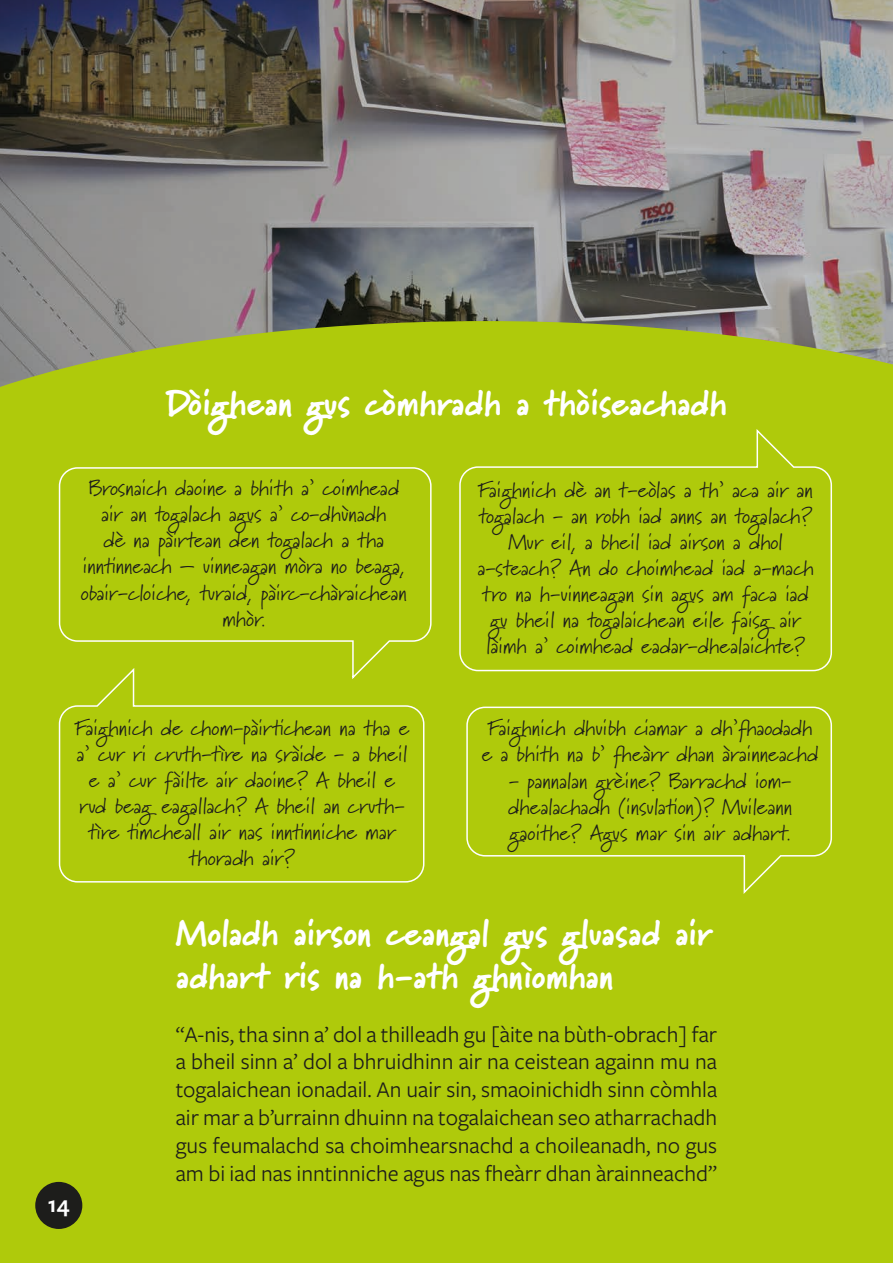
<style>
.page{position:relative;width:893px;height:1263px;background:#fff}
.page>*{position:absolute;margin:0;border:0;box-sizing:border-box;transform-origin:0 0}
.t1{font:900 36px/43.2px "Marydale";color:#fff}
.t2{font:600 24px "Freight Sans Pro";color:#fff}
.t3{font:23.25px/27.9px "Freight Sans Pro";color:#1d1d1b;text-align:justify}
.t4{font:21.75px/26.1px "Marydale";color:#1d1d1b;text-align:center}
</style>
<div class="page">
<img style="left:0;top:0;width:893px;height:321px">
<div style="left:0;top:654px;width:893px;height:609px;background:#afca0b"></div>
<svg style="left:0;top:321px;width:893px;height:333px;fill:#afca0b"></svg>
<div style="left:458px;top:427px;width:375px;height:245px;background:#afca0b"></div>
<div style="left:58px;top:466px;width:374px;height:200px;background:#afca0b"></div>
<svg style="left:58px;top:666px;width:367px;height:217px"></svg>
<svg style="left:466px;top:706px;width:367px;height:188px"></svg>
<div style="left:35px;top:1182px;width:47px;height:47px;background:#1d1d1b;border-radius:50%"></div>
<p class="t1" style="left:166px;top:381px;width:563px">Dòighean gus còmhradh a thòiseachadh</p>
<p class="t4" style="left:81px;top:474px;width:327px">Brosnaich daoine a bhith a’ coimhead air an togalach agus a’ co-dhùnadh<br>dè na pàirtean den togalach a tha inntinneach – uinneagan mòra no beaga, obair-cloiche, turaid, pàirc-chàraichean mhòr.</p>
<p class="t4" style="left:477px;top:476px;width:338px">Faighnich dè an t-eòlas a th’ aca air an togalach - an robh iad anns an togalach?<br>Mur eil, a bheil iad airson a dhol a-steach? An do choimhead iad a-mach tro na h-uinneagan sin agus am faca iad gu bheil na togalaichean eile faisg air làimh a’ coimhead eadar-dhealaichte?</p>
<p class="t4" style="left:75px;top:714px;width:336px">Faighnich de chom-pàirtichean na tha e a’ cur ri cruth-tìre na sràide - a bheil e a’ cur fàilte air daoine? A bheil e rud beag eagallach? A bheil an cruth&shy;tìre timcheall air nas inntinniche mar thoradh air?</p>
<p class="t4" style="left:482px;top:715px;width:338px;text-align:left">Faighnich dhuibh ciamar a dh’fhaodadh e a bhith na b’ fheàrr dhan àrainneachd</p>
<p class="t4" style="left:508px;top:767px;width:285px;text-align:justify">- pannalan grèine? Barrachd iom&shy;dhealachadh (insulation)? Muileann gaoithe? Agus mar sin air adhart.</p>
<p class="t1" style="left:176px;top:911px;width:538px">Moladh airson ceangal gus gluasad air adhart ris na h-ath ghnìomhan</p>
<p class="t2" style="left:48px;top:1187px;width:23px">14</p>
<p class="t3" style="left:176px;top:1019px;width:543px">“A-nis, tha sinn a’ dol a thilleadh gu [àite na bùth-obrach] far a bheil sinn a’ dol a bhruidhinn air na ceistean againn mu na togalaichean ionadail. An uair sin, smaoinichidh sinn còmhla air mar a b’urrainn dhuinn na togalaichean seo atharrachadh gus feumalachd sa choimhearsnachd a choileanadh, no gus am bi iad nas inntinniche agus nas fheàrr dhan àrainneachd”</p>
</div>
